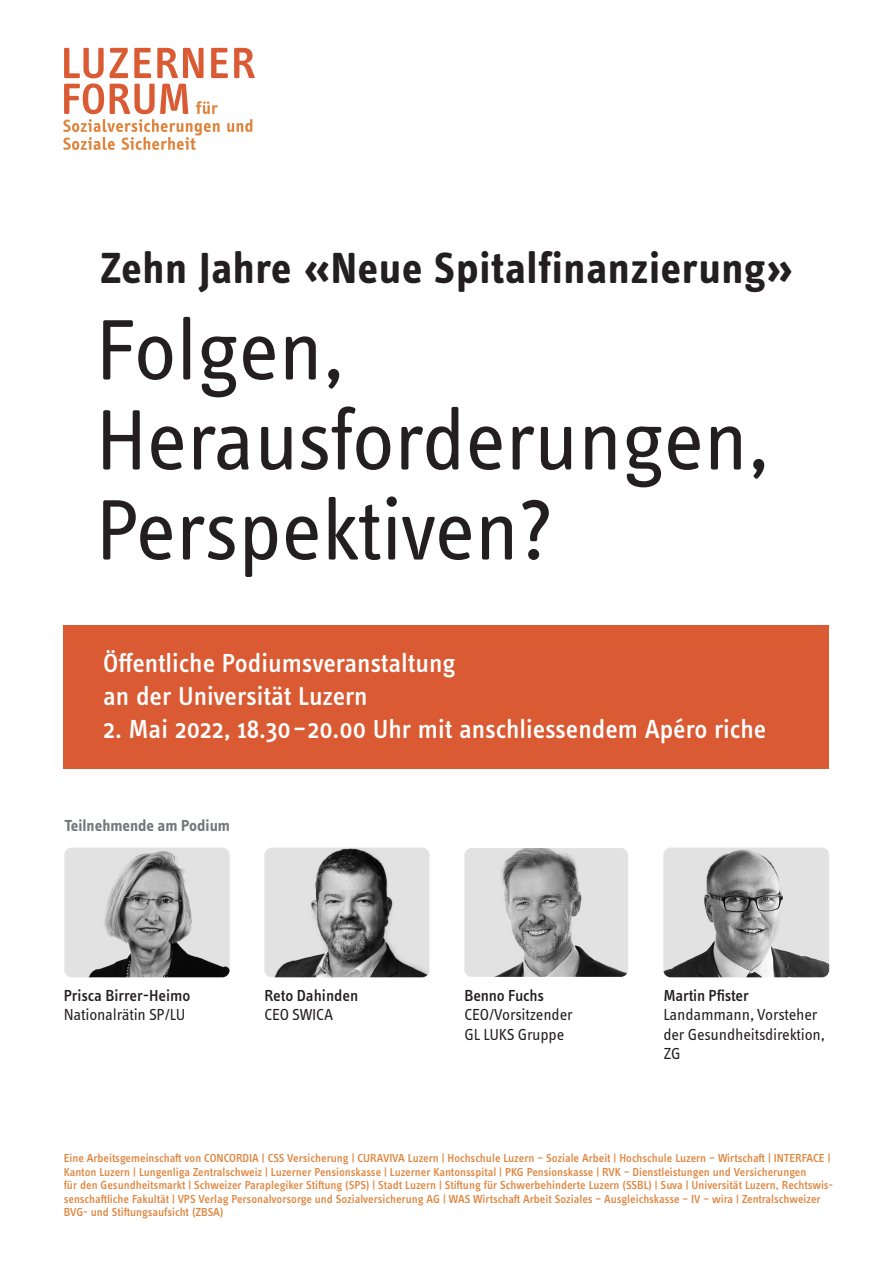
<style>
.page{position:relative;width:893px;height:1263px;background:#fff}
.page>*{position:absolute;margin:0;border:0;box-sizing:border-box;transform-origin:0 0}
.t1{font:88.5px/90px "Info Text OT";letter-spacing:-.01em;color:#231f20}
.t2{font:700 45px "Info Text OT";letter-spacing:.01em;color:#231f20}
.t3{font:500 27px/33px "Info Text OT";color:#fff}
.t4{font:16.5px/19.5px "Info Text OT";letter-spacing:-.01em;color:#231f20}
.t5{font:500 16.5px "Info Text OT";letter-spacing:-.01em;color:#231f20}
.t6{font:700 16.5px "Info Text OT";color:#76787b}
.t7{font:500 12px/13.5px "Info Text OT";letter-spacing:-.005em;color:#e0853e}
</style>
<div class="page">
<div style="left:64px;top:625px;width:765px;height:144px;background:#da5b33"></div>
<svg style="left:63px;top:48px;width:192px;height:102px"></svg>
<img style="left:264px;top:847px;width:165px;height:130px">
<img style="left:663px;top:847px;width:166px;height:130px">
<img style="left:464px;top:848px;width:164px;height:129px">
<img style="left:64px;top:847px;width:166px;height:130px">
<h2 class="t2" style="left:100px;top:241px;width:695px">Zehn Jahre «Neue Spitalfinanzierung»</h2>
<h1 class="t1" style="left:96px;top:303px;width:676px">Folgen,<br>Herausforderungen,<br>Perspektiven?</h1>
<h3 class="t3" style="left:103px;top:646px;width:354px">Öffentliche Podiumsveranstaltung an der Universität Luzern</h3>
<h3 class="t3" style="left:103px;top:712px;width:665px">2. Mai 2022, 18.30–20.00 Uhr mit anschliessendem Apéro riche</h3>
<h3 class="t6" style="left:64px;top:815px;width:167px">Teilnehmende am Podium</h3>
<h3 class="t5" style="left:64px;top:985px;width:128px">Prisca Birrer-Heimo</h3>
<h3 class="t4" style="left:64px;top:1004px;width:123px">Nationalrätin SP/LU</h3>
<h3 class="t5" style="left:264px;top:985px;width:95px">Reto Dahinden</h3>
<h3 class="t4" style="left:264px;top:1004px;width:70px">CEO SWICA</h3>
<h3 class="t5" style="left:464px;top:985px;width:81px">Benno Fuchs</h3>
<h3 class="t4" style="left:464px;top:1004px;width:110px">CEO/Vorsitzender<br>GL LUKS Gruppe</h3>
<h3 class="t5" style="left:663px;top:985px;width:87px">Martin Pfister</h3>
<h3 class="t4" style="left:663px;top:1004px;width:163px">Landammann, Vorsteher der Gesundheitsdirektion,<br>ZG</h3>
<p class="t7" style="left:64px;top:1151px;width:771px">Eine Arbeitsgemeinschaft von CONCORDIA | CSS Versicherung | CURAVIVA Luzern | Hochschule Luzern – Soziale Arbeit | Hochschule Luzern – Wirtschaft | INTERFACE | Kanton Luzern | Lungenliga Zentralschweiz | Luzerner Pensionskasse | Luzerner Kantonsspital | PKG Pensionskasse | RVK – Dienstleistungen und Versicherungen<br>für den Gesundheitsmarkt | Schweizer Paraplegiker Stiftung (SPS) | Stadt Luzern | Stiftung für Schwerbehinderte Luzern (SSBL) | Suva | Universität Luzern, Rechtswis&shy;senschaftliche Fakultät | VPS Verlag Personalvorsorge und Sozialversicherung AG | WAS Wirtschaft Arbeit Soziales – Ausgleichskasse – IV – wira | Zentralschweizer BVG- und Stiftungsaufsicht (ZBSA)</p>
</div>
